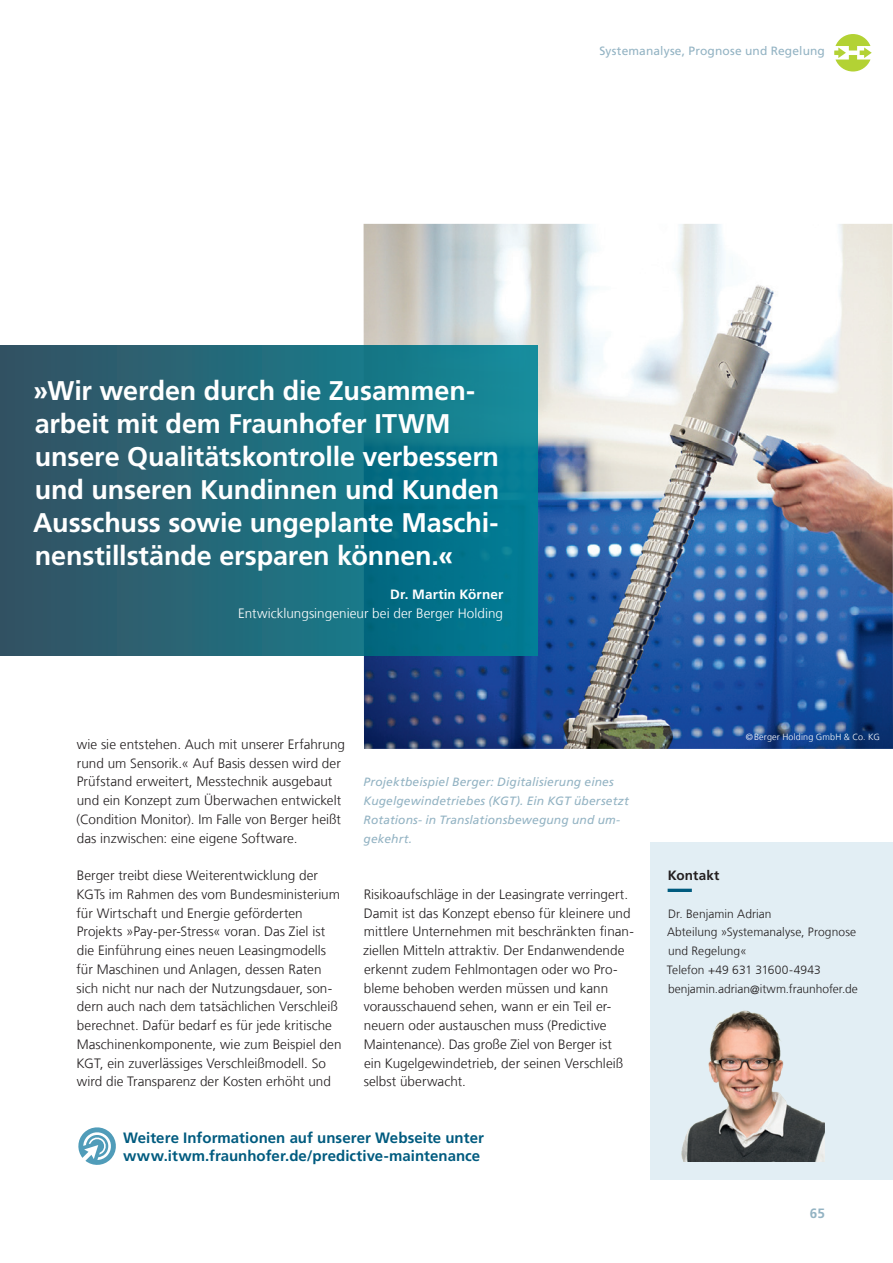
<style>
.page{position:relative;width:893px;height:1263px;background:#fff}
.page>*{position:absolute;margin:0;border:0;box-sizing:border-box;transform-origin:0 0}
.Zitat_18_22_weiss{font:700 27px/33px "Frutiger LT Com";letter-spacing:-.005em;color:#fff}
.Zwischenueberschrift{font:700 15px/18.8px "Frutiger LT Com";letter-spacing:.005em;color:#005b7f}
.Fliesstext_9_12_5_sc{font:300 13.5px/18.8px "Frutiger LT Com";letter-spacing:.005em;color:#231f20}
.Zitat_Autor_Info_9_1{font:300 13.5px "Frutiger LT Com";letter-spacing:.005em;color:#fff}
.Zitat_Autor_9_12_5_w{font:700 13.5px "Frutiger LT Com";letter-spacing:.01em;color:#fff}
.Infokasten_klein_Ueb{font:700 13.5px "Frutiger LT Com";letter-spacing:.005em;color:#231f20}
.t1{font:700 13.5px "Frutiger LT Com";color:#93b3c3}
.Bildtext_Marginal_8{font:italic 12px/18.8px "Frutiger LT Com";letter-spacing:.01em;color:#93b3c3}
.Infokasten_klein_Fli{font:300 12px/18.8px "Frutiger LT Com";letter-spacing:.005em;color:#231f20}
.Kolumne{font:12px "Frutiger LT Com";letter-spacing:.01em;color:#93b3c3}
._12_Grafiktext{font:300 9px "Frutiger LT Com";letter-spacing:.015em;color:#fff}
</style>
<div class="page">
<svg style="left:78px;top:1127px;width:38px;height:38px"></svg>
<img style="left:364px;top:224px;width:529px;height:525px">
<svg style="left:834px;top:34px;width:38px;height:38px"></svg>
<svg style="left:0;top:346px;width:538px;height:309px;background:#1d6a7c"></svg>
<div style="left:651px;top:843px;width:242px;height:337px;background:#e2eef4"></div>
<svg style="left:668px;top:889px;width:24px;height:3px"></svg>
<img style="left:681px;top:1010px;width:144px;height:151px">
<p class="Kolumne" style="left:600px;top:44px;width:227px">Systemanalyse, Prognose und Regelung</p>
<p class="Zitat_18_22_weiss" style="left:33px;top:374px;width:468px">»Wir werden durch die Zusammen&shy;arbeit mit dem Fraunhofer ITWM unsere Qualitätskontrolle verbessern und unseren Kundinnen und Kunden Ausschuss sowie ungeplante Maschi&shy;nenstillstände ersparen können.«</p>
<p class="Zitat_Autor_9_12_5_w" style="left:390px;top:586px;width:115px">Dr. Martin Körner</p>
<p class="Zitat_Autor_Info_9_1" style="left:238px;top:605px;width:266px">Entwicklungsingenieur bei der Berger Holding</p>
<p class="Fliesstext_9_12_5_sc" style="left:77px;top:735px;width:270px">wie sie entstehen. Auch mit unserer Erfahrung rund um Sensorik.« Auf Basis dessen wird der Prüfstand erweitert, Messtechnik ausgebaut und ein Konzept zum Überwachen entwickelt (Condition Monitor). Im Falle von Berger heißt das inzwischen: eine eigene Software.</p>
<p class="Fliesstext_9_12_5_sc" style="left:77px;top:866px;width:266px">Berger treibt diese Weiterentwicklung der KGTs im Rahmen des vom Bundesministerium für Wirtschaft und Energie geförderten Projekts »Pay-per-Stress« voran. Das Ziel ist die Einführung eines neuen Leasingmodells für Maschinen und Anlagen, dessen Raten sich nicht nur nach der Nutzungsdauer, son&shy;dern auch nach dem tatsächlichen Verschleiß berechnet. Dafür bedarf es für jede kritische Maschinenkomponente, wie zum Beispiel den KGT, ein zuverlässiges Verschleißmodell. So wird die Transparenz der Kosten erhöht und</p>
<p class="Bildtext_Marginal_8" style="left:364px;top:773px;width:267px">Projektbeispiel Berger: Digitalisierung eines Kugelgewindetriebes (KGT). Ein KGT übersetzt Rotations- in Translationsbewegung und um&shy;gekehrt.</p>
<p class="Fliesstext_9_12_5_sc" style="left:363px;top:885px;width:272px">Risikoaufschläge in der Leasingrate verringert.<br>Damit ist das Konzept ebenso für kleinere und mittlere Unternehmen mit beschränkten finan&shy;ziellen Mitteln attraktiv. Der Endanwendende erkennt zudem Fehlmontagen oder wo Pro&shy;bleme behoben werden müssen und kann vorausschauend sehen, wann er ein Teil er&shy;neuern oder austauschen muss (Predictive Maintenance). Das große Ziel von Berger ist<br>ein Kugelgewindetrieb, der seinen Verschleiß selbst überwacht.</p>
<p class="Zwischenueberschrift" style="left:123px;top:1128px;width:362px">Weitere Informationen auf unserer Webseite unter www.itwm.fraunhofer.de/predictive-maintenance</p>
<p class="_12_Grafiktext" style="left:746px;top:732px;width:136px">©Berger Holding GmbH &amp; Co. KG</p>
<p class="Infokasten_klein_Ueb" style="left:668px;top:867px;width:53px">Kontakt</p>
<p class="Infokasten_klein_Fli" style="left:667px;top:904px;width:191px">Dr. Benjamin Adrian<br>Abteilung »Systemanalyse, Prognose und Regelung«</p>
<p class="Infokasten_klein_Fli" style="left:667px;top:960px;width:192px">Telefon +49 631 31600-4943 benjamin.adrian@itwm.fraunhofer.de</p>
<p class="t1" style="left:810px;top:1205px;width:17px">65</p>
</div>
